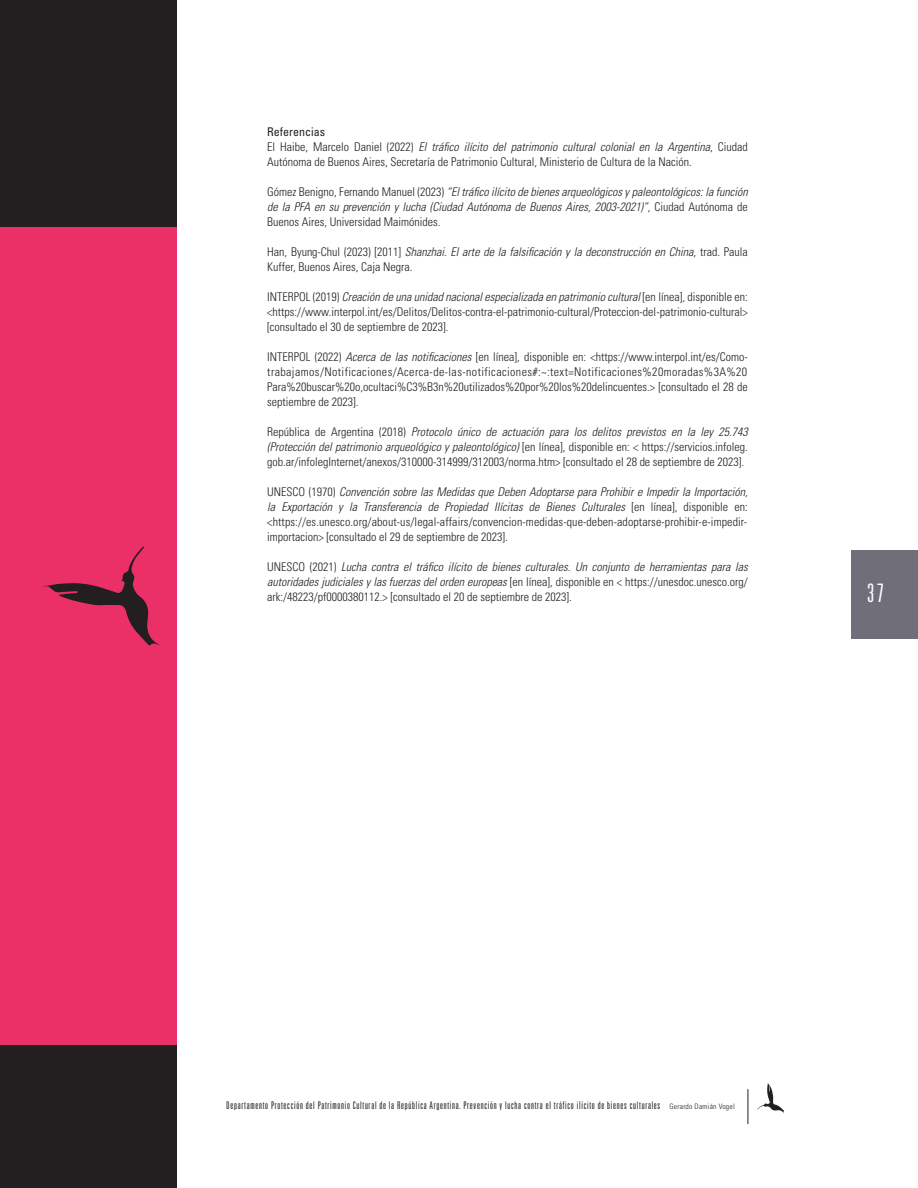
<style>
.page{position:relative;width:918px;height:1188px;background:#fff}
.page>*{position:absolute;margin:0;border:0;box-sizing:border-box;transform-origin:0 0}
.t1{font:300 ultra-condensed 25.5px "Univers LT Std";color:#fff}
.Normal_wrd_86{font:300 condensed 12px/15px "Univers LT Std";color:#231f20;text-align:justify}
.Normal_wrd_86-2{font:italic 300 condensed 12px/15px "Univers LT Std";color:#231f20;text-align:justify}
.Normal_wrd_86-3{font:condensed 12px "Univers LT Std";color:#231f20}
.t2{font:300 ultra-condensed 10.5px "Univers LT Std";letter-spacing:.07em;color:#231f20}
.s1{font-style:italic}
.s2{font-style:normal}
.s3{font-stretch:condensed;font-size:7.5px}
</style>
<div class="page">
<hr style="left:748px;top:1089px;width:1px;height:35px;background:#231f20">
<div style="left:851px;top:550px;width:67px;height:88px;background:#706e79"></div>
<svg style="left:757px;top:1082px;width:27px;height:32px"></svg>
<div style="left:0;top:0;width:176px;height:1188px;background:#231f20"></div>
<div style="left:0;top:228px;width:176px;height:817px;background:#eb3068"></div>
<svg style="left:43px;top:546px;width:117px;height:100px"></svg>
<p class="Normal_wrd_86-3" style="left:267px;top:124px;width:59px">Referencias</p>
<p class="Normal_wrd_86" style="left:267px;top:140px;width:482px">El Haibe, Marcelo Daniel (2022) <span class="s1">El tráfico ilícito del patrimonio cultural colonial en la Argentina</span>, Ciudad<br>Autónoma de Buenos Aires, Secretaría de Patrimonio Cultural, Ministerio de Cultura de la Nación.</p>
<p class="Normal_wrd_86-2" style="left:267px;top:185px;width:482px"><span class="s2">Gómez Benigno, Fernando Manuel (2023)</span> “El tráfico ilícito de bienes arqueológicos y paleontológicos: la función de la PFA en su prevención y lucha (Ciudad Autónoma de Buenos Aires, 2003-2021)”, <span class="s2">Ciudad Autónoma de Buenos Aires, Universidad Maimónides.</span></p>
<p class="Normal_wrd_86" style="left:267px;top:245px;width:482px">Han, Byung-Chul (2023) [2011] <span class="s1">Shanzhai</span>. <span class="s1">El arte de la falsificación y la deconstrucción en China</span>, trad. Paula<br>Kuffer, Buenos Aires, Caja Negra.</p>
<p class="Normal_wrd_86" style="left:267px;top:290px;width:482px">INTERPOL (2019) <span class="s1">Creación de una unidad nacional especializada en patrimonio cultural</span> [en línea]<span class="s1">,</span> disponible en: &lt;https://www.interpol.int/es/Delitos/Delitos-contra-el-patrimonio-cultural/Proteccion-del-patrimonio-cultural&gt; [consultado el 30 de septiembre de 2023].</p>
<p class="Normal_wrd_86" style="left:267px;top:350px;width:482px">INTERPOL (2022) <span class="s1">Acerca de las notificaciones</span> [en línea], disponible en: &lt;https://www.interpol.int/es/Como&shy;trabajamos/Notificaciones/Acerca-de-las-notificaciones#:~:text=Notificaciones%20moradas%3A%20<br>Para%20buscar%20o,ocultaci%C3%B3n%20utilizados%20por%20los%20delincuentes.&gt; [consultado el 28 de septiembre de 2023].</p>
<p class="Normal_wrd_86" style="left:267px;top:425px;width:482px">República de Argentina (2018) <span class="s1">Protocolo único de actuación para los delitos previstos en la ley 25.743 (Protección del patrimonio arqueológico y paleontológico)</span> [en línea], disponible en: &lt; https://servicios.infoleg. gob.ar/infolegInternet/anexos/310000-314999/312003/norma.htm&gt; [consultado el 28 de septiembre de 2023].</p>
<p class="Normal_wrd_86" style="left:267px;top:485px;width:482px">UNESCO (1970) <span class="s1">Convención sobre las Medidas que Deben Adoptarse para Prohibir e Impedir la Importación, la Exportación y la Transferencia de Propiedad Ilícitas de Bienes Culturales</span> [en línea], disponible en: &lt;https://es.unesco.org/about-us/legal-affairs/convencion-medidas-que-deben-adoptarse-prohibir-e-impedir&shy;importacion&gt; [consultado el 29 de septiembre de 2023].</p>
<p class="Normal_wrd_86-2" style="left:267px;top:560px;width:482px"><span class="s2">UNESCO (2021)</span> Lucha contra el tráfico ilícito de bienes culturales. Un conjunto de herramientas para las autoridades judiciales y las fuerzas del orden europeas <span class="s2">[en línea], disponible en &lt; https://unesdoc.unesco.org/ ark:/48223/pf0000380112.&gt; [consultado el 20 de septiembre de 2023].</span></p>
<h1 class="t1" style="left:867px;top:579px;width:18px">37</h1>
<p class="t2" style="left:226px;top:1100px;width:510px">Departamento Protección del Patrimonio Cultural de la República Argentina. Prevención y lucha contra el tráfico ilícito de bienes culturales <span class="s3">Gerardo Damián Vogel</span></p>
</div>
